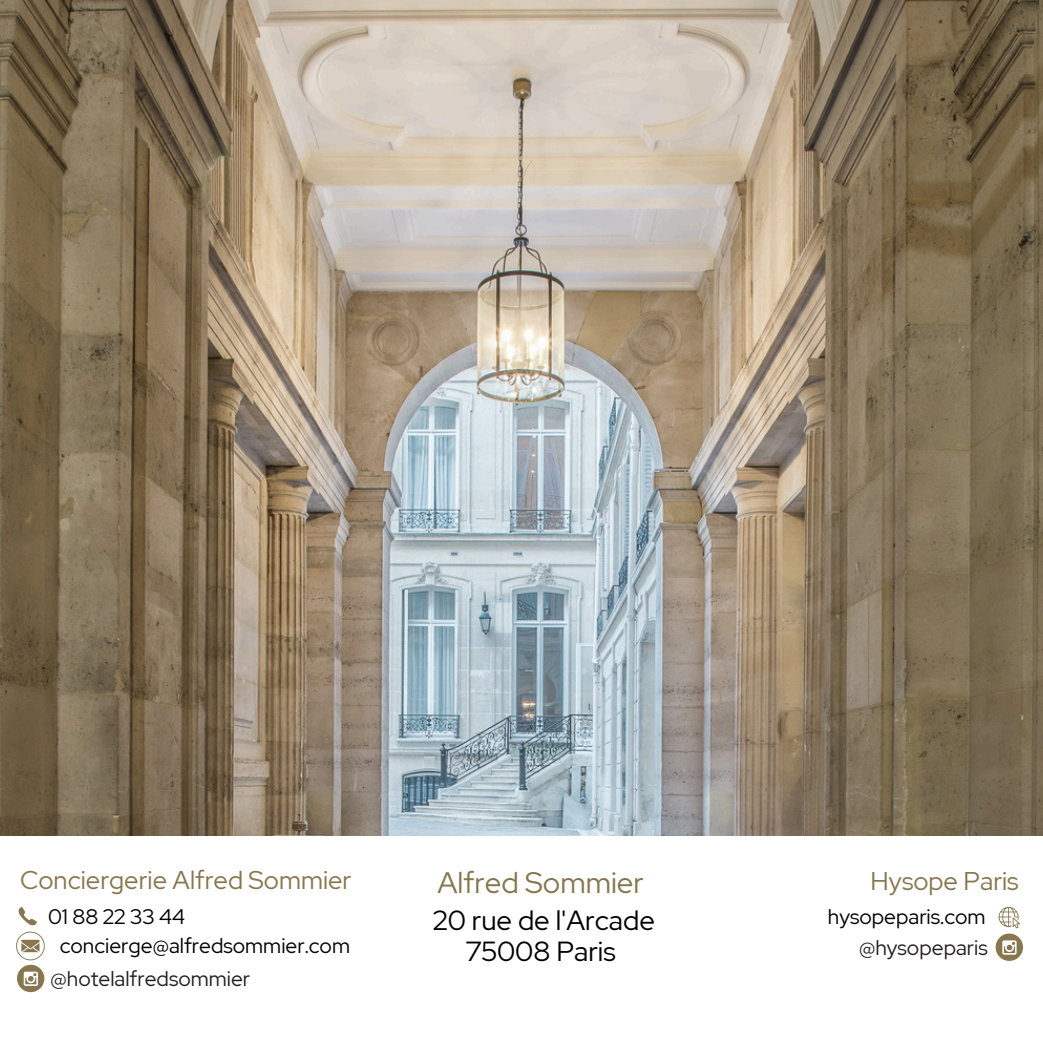
<style>
.page{position:relative;width:1043px;height:1043px;background:#fff}
.page>*{position:absolute;margin:0;border:0;box-sizing:border-box;transform-origin:0 0}
.t1{font:29.57px "Red Hat Display";color:#84764d}
.t2{font:27.47px/31px "Red Hat Display";color:#000;text-align:center}
.t3{font:25.55px "Red Hat Display";color:#87764e}
.t4{font:21px "Red Hat Display";color:#000}
.t5{font:21px "Red Hat Display";color:#231f20}
</style>
<div class="page">
<svg style="left:17px;top:964px;width:27px;height:27px"></svg>
<svg style="left:24px;top:971px;width:14px;height:14px"></svg>
<svg style="left:16px;top:907px;width:29px;height:53px"></svg>
<svg style="left:995px;top:933px;width:27px;height:27px"></svg>
<svg style="left:1002px;top:940px;width:14px;height:14px"></svg>
<svg style="left:998px;top:907px;width:21px;height:20px"></svg>
<img style="left:0;top:0;width:1042px;height:835px">
<h1 class="t3" style="left:20px;top:863px;width:333px">Conciergerie Alfred Sommier</h1>
<h2 class="t4" style="left:48px;top:902px;width:139px">01 88 22 33 44</h2>
<p class="t4" style="left:60px;top:931px;width:292px">concierge@alfredsommier.com</p>
<p class="t1" style="left:437px;top:863px;width:208px">Alfred Sommier</p>
<p class="t2" style="left:432px;top:904px;width:224px">20 rue de l'Arcade<br>75008 Paris</p>
<p class="t3" style="left:870px;top:863px;width:149px">Hysope Paris</p>
<p class="t4" style="left:827px;top:902px;width:159px">hysopeparis.com</p>
<h1 class="t5" style="left:858px;top:933px;width:130px">@hysopeparis</h1>
<p class="t5" style="left:51px;top:964px;width:201px">@hotelalfredsommier</p>
</div>
